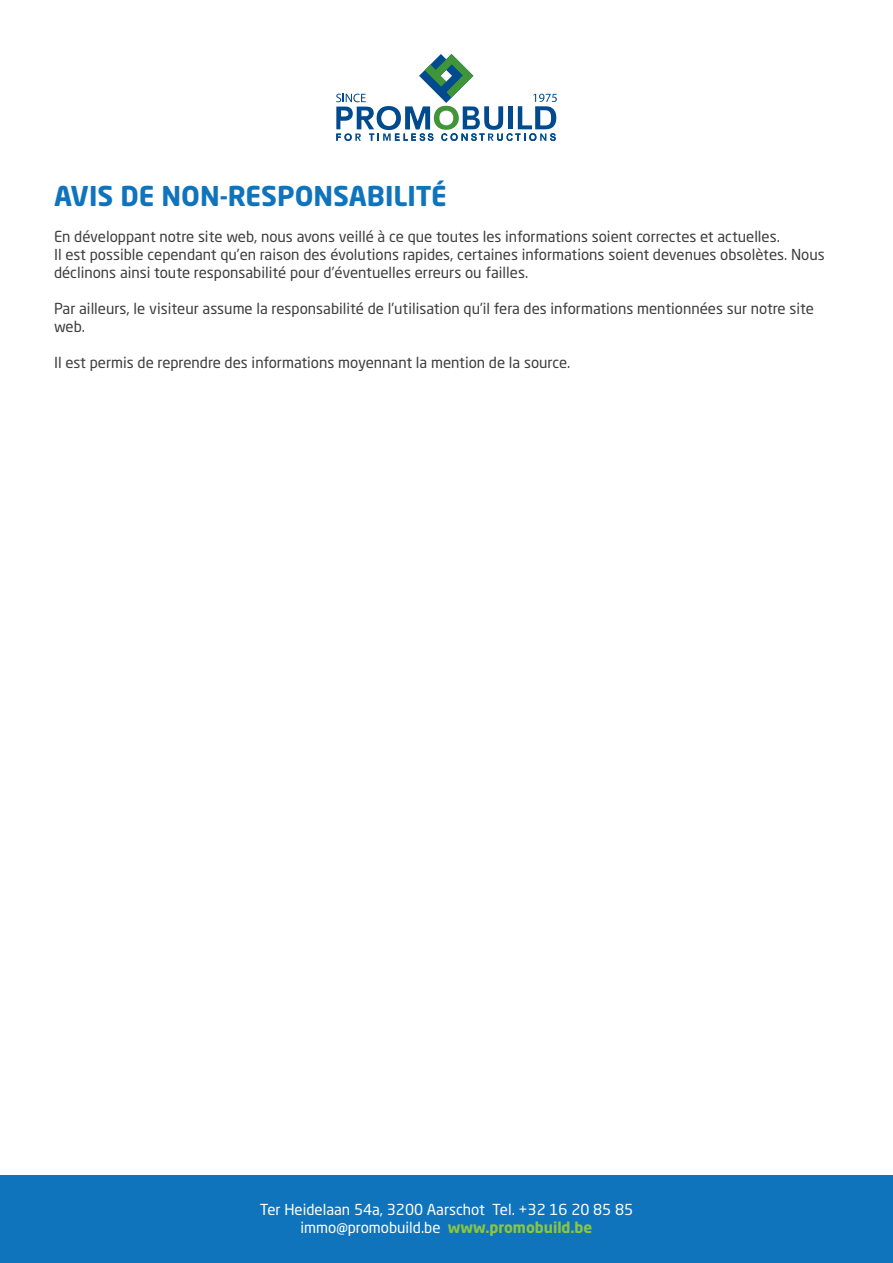
<style>
.page{position:relative;width:893px;height:1263px;background:#fff}
.page>*{position:absolute;margin:0;border:0;box-sizing:border-box;transform-origin:0 0}
.t1{font:700 27px "Neo Sans Std";color:#1074bc}
.t2{font:15px/18px "Neo Sans Std";color:#3e3e3f}
.t3{font:15px "Neo Sans Std";color:#fff}
.s1{font-weight:700;color:#8bc63e}
</style>
<div class="page">
<svg style="left:336px;top:54px;width:221px;height:87px"></svg>
<div style="left:0;top:1176px;width:893px;height:87px;background:#1074bc"></div>
<p class="t1" style="left:54px;top:179px;width:394px">AVIS DE NON-RESPONSABILITÉ</p>
<p class="t2" style="left:54px;top:228px;width:727px">En développant notre site web, nous avons veillé à ce que toutes les informations soient correctes et actuelles.</p>
<p class="t2" style="left:54px;top:246px;width:772px">Il est possible cependant qu’en raison des évolutions rapides, certaines informations soient devenues obsolètes. Nous déclinons ainsi toute responsabilité pour d’éventuelles erreurs ou failles.</p>
<p class="t2" style="left:54px;top:300px;width:761px">Par ailleurs, le visiteur assume la responsabilité de l’utilisation qu’il fera des informations mentionnées sur notre site web.</p>
<p class="t2" style="left:54px;top:354px;width:518px">Il est permis de reprendre des informations moyennant la mention de la source.</p>
<p class="t3" style="left:260px;top:1201px;width:375px">Ter Heidelaan 54a, 3200 Aarschot Tel. +32 16 20 85 85</p>
<p class="t3" style="left:301px;top:1219px;width:293px">immo@promobuild.be <span class="s1">www.promobuild.be</span></p>
</div>
